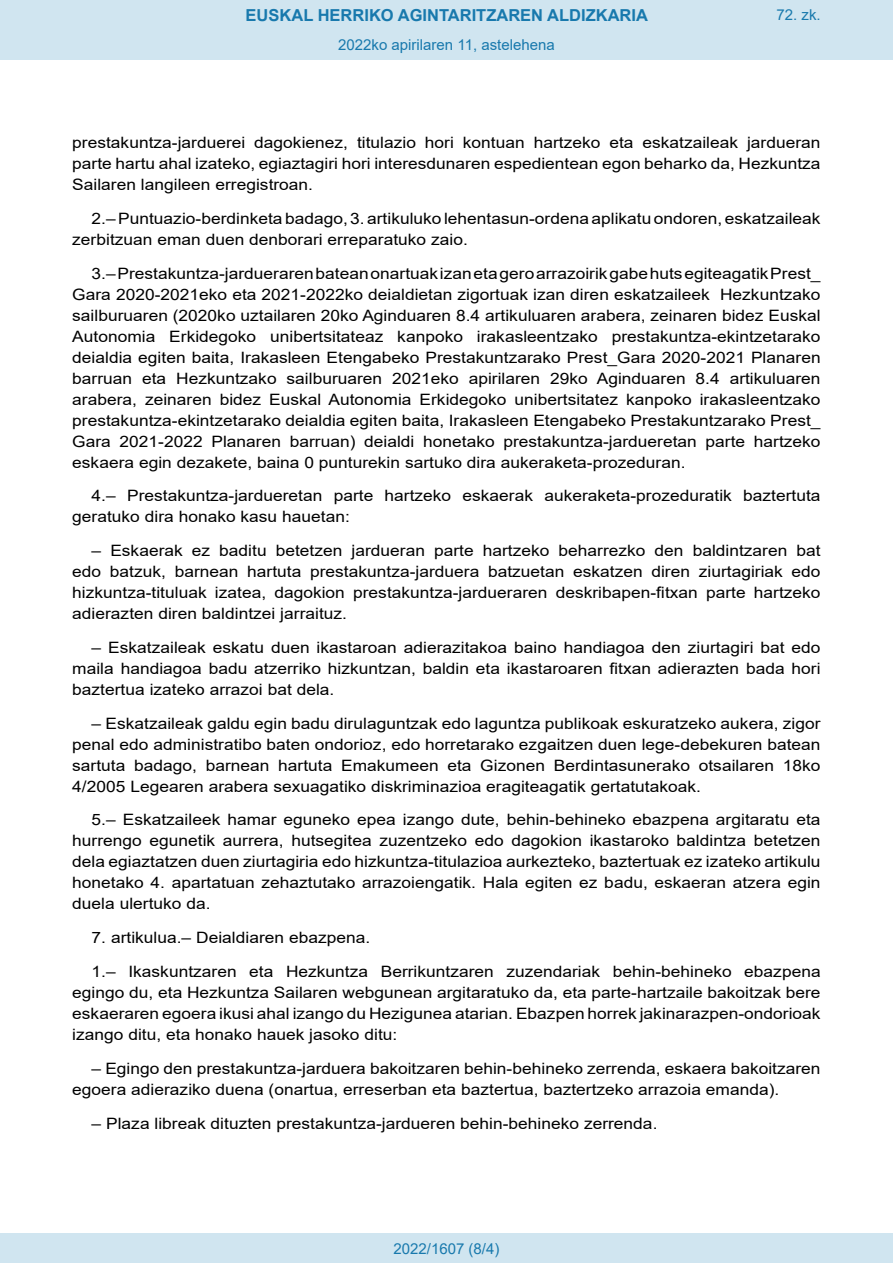
<style>
.page{position:relative;width:893px;height:1263px;background:#fff}
.page>*{position:absolute;margin:0;border:0;box-sizing:border-box;transform-origin:0 0}
.t1{font:700 16.5px "Arial";color:#1879ad}
.BOPVDetalle{font:15.6px/21px "Arial";color:#000;text-align:justify;scale:1.11 1}
.Paginacion_Centro{font:15px "Arial";color:#1879ad}
</style>
<div class="page">
<div style="left:0;top:0;width:893px;height:60px;background:#d0e5f0"></div>
<div style="left:0;top:1233px;width:893px;height:30px;background:#d0e5f0"></div>
<p class="t1" style="left:246px;top:3px;width:404px">EUSKAL HERRIKO AGINTARITZAREN ALDIZKARIA</p>
<p class="Paginacion_Centro" style="left:338px;top:35px;width:218px">2022ko apirilaren 11, astelehena</p>
<p class="Paginacion_Centro" style="left:776px;top:5px;width:46px">72. zk.</p>
<p class="BOPVDetalle" style="left:72px;top:132px;width:676px">prestakuntza-jarduerei dagokienez, titulazio hori kontuan hartzeko eta eskatzaileak jardueran parte hartu ahal izateko, egiaztagiri hori interesdunaren espedientean egon beharko da, Hezkuntza Sailaren langileen erregistroan.</p>
<p class="BOPVDetalle" style="left:72px;top:208px;width:676px;text-indent:19px">2.– Puntuazio-berdinketa badago, 3. artikuluko lehentasun-ordena aplikatu ondoren, eskatzaileak zerbitzuan eman duen denborari erreparatuko zaio.</p>
<p class="BOPVDetalle" style="left:72px;top:263px;width:676px;text-indent:19px">3.– Prestakuntza-jardueraren batean onartuak izan eta gero arrazoirik gabe huts egiteagatik Prest_ Gara 2020-2021eko eta 2021-2022ko deialdietan zigortuak izan diren eskatzaileek Hezkuntzako sailburuaren (2020ko uztailaren 20ko Aginduaren 8.4 artikuluaren arabera, zeinaren bidez Euskal Autonomia Erkidegoko unibertsitateaz kanpoko irakasleentzako prestakuntza-ekintzetarako deialdia egiten baita, Irakasleen Etengabeko Prestakuntzarako Prest_Gara 2020-2021 Planaren barruan eta Hezkuntzako sailburuaren 2021eko apirilaren 29ko Aginduaren 8.4 artikuluaren arabera, zeinaren bidez Euskal Autonomia Erkidegoko unibertsitatez kanpoko irakasleentzako prestakuntza-ekintzetarako deialdia egiten baita, Irakasleen Etengabeko Prestakuntzarako Prest_ Gara 2021-2022 Planaren barruan) deialdi honetako prestakuntza-jardueretan parte hartzeko eskaera egin dezakete, baina 0 punturekin sartuko dira aukeraketa-prozeduran.</p>
<p class="BOPVDetalle" style="left:72px;top:485px;width:676px;text-indent:19px">4.– Prestakuntza-jardueretan parte hartzeko eskaerak aukeraketa-prozeduratik baztertuta geratuko dira honako kasu hauetan:</p>
<p class="BOPVDetalle" style="left:72px;top:540px;width:676px;text-indent:19px">– Eskaerak ez baditu betetzen jardueran parte hartzeko beharrezko den baldintzaren bat edo batzuk, barnean hartuta prestakuntza-jarduera batzuetan eskatzen diren ziurtagiriak edo hizkuntza-tituluak izatea, dagokion prestakuntza-jardueraren deskribapen-fitxan parte hartzeko adierazten diren baldintzei jarraituz.</p>
<p class="BOPVDetalle" style="left:72px;top:637px;width:676px;text-indent:19px">– Eskatzaileak eskatu duen ikastaroan adierazitakoa baino handiagoa den ziurtagiri bat edo maila handiagoa badu atzerriko hizkuntzan, baldin eta ikastaroaren fitxan adierazten bada hori baztertua izateko arrazoi bat dela.</p>
<p class="BOPVDetalle" style="left:72px;top:713px;width:676px;text-indent:19px">– Eskatzaileak galdu egin badu dirulaguntzak edo laguntza publikoak eskuratzeko aukera, zigor penal edo administratibo baten ondorioz, edo horretarako ezgaitzen duen lege-debekuren batean sartuta badago, barnean hartuta Emakumeen eta Gizonen Berdintasunerako otsailaren 18ko 4/2005 Legearen arabera sexuagatiko diskriminazioa eragiteagatik gertatutakoak.</p>
<p class="BOPVDetalle" style="left:72px;top:809px;width:676px;text-indent:19px">5.– Eskatzaileek hamar eguneko epea izango dute, behin-behineko ebazpena argitaratu eta hurrengo egunetik aurrera, hutsegitea zuzentzeko edo dagokion ikastaroko baldintza betetzen dela egiaztatzen duen ziurtagiria edo hizkuntza-titulazioa aurkezteko, baztertuak ez izateko artikulu honetako 4. apartatuan zehaztutako arrazoiengatik. Hala egiten ez badu, eskaeran atzera egin duela ulertuko da.</p>
<p class="BOPVDetalle" style="left:92px;top:927px;width:252px">7. artikulua.– Deialdiaren ebazpena.</p>
<p class="BOPVDetalle" style="left:72px;top:961px;width:676px;text-indent:19px">1.– Ikaskuntzaren eta Hezkuntza Berrikuntzaren zuzendariak behin-behineko ebazpena egingo du, eta Hezkuntza Sailaren webgunean argitaratuko da, eta parte-hartzaile bakoitzak bere eskaeraren egoera ikusi ahal izango du Hezigunea atarian. Ebazpen horrek jakinarazpen-ondorioak izango ditu, eta honako hauek jasoko ditu:</p>
<p class="BOPVDetalle" style="left:72px;top:1058px;width:676px;text-indent:19px">– Egingo den prestakuntza-jarduera bakoitzaren behin-behineko zerrenda, eskaera bakoitzaren egoera adieraziko duena (onartua, erreserban eta baztertua, baztertzeko arrazoia emanda).</p>
<p class="BOPVDetalle" style="left:92px;top:1112px;width:511px">– Plaza libreak dituzten prestakuntza-jardueren behin-behineko zerrenda.</p>
<p class="Paginacion_Centro" style="left:393px;top:1238px;width:107px">2022/1607 (8/4)</p>
</div>
